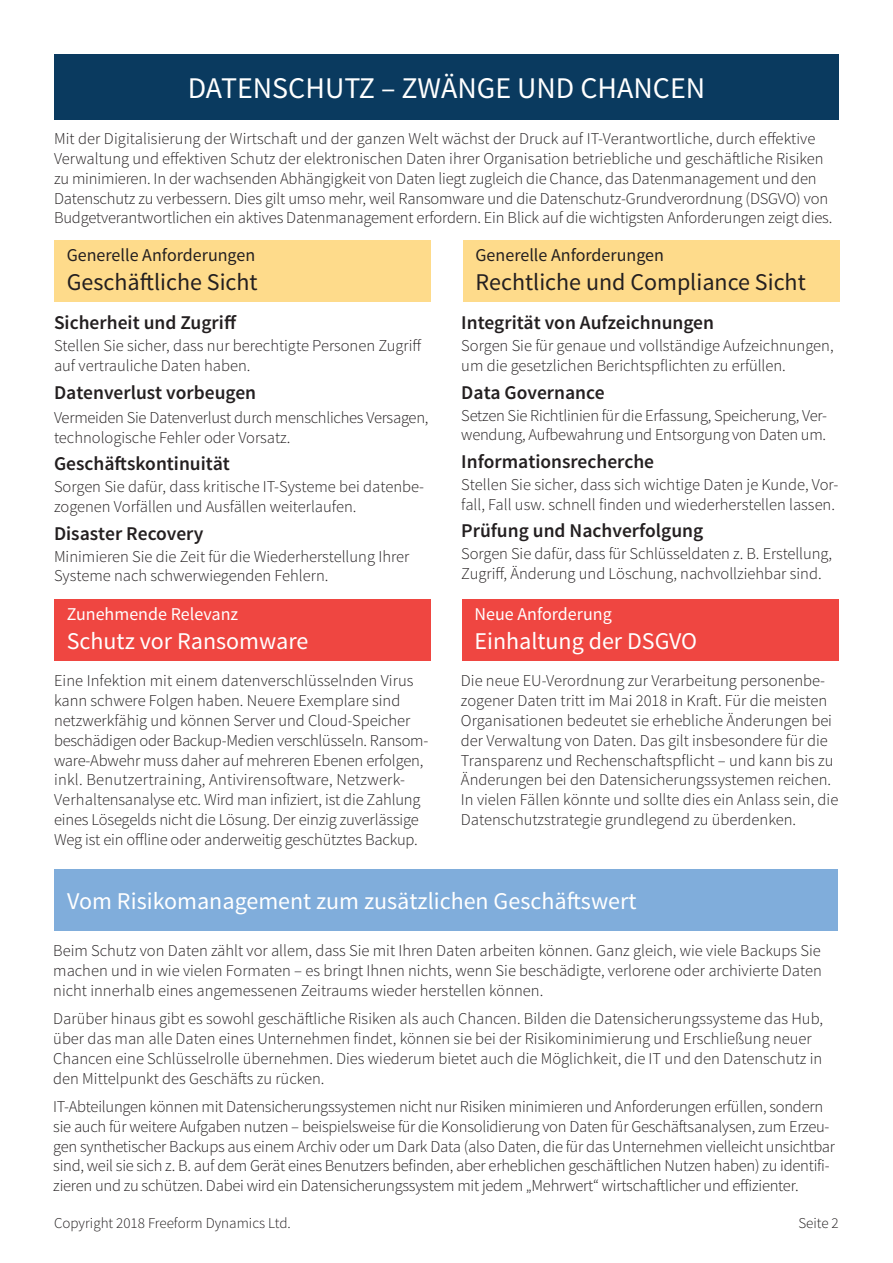
<style>
.page{position:relative;width:893px;height:1263px;background:#fff}
.page>*{position:absolute;margin:0;border:0;box-sizing:border-box;transform-origin:0 0}
.t1{font:30px "Source Sans Pro";color:#fff}
.t2{font:24px "Source Sans Pro";color:#fff}
.t3{font:24px "Source Sans Pro";color:#231f20}
.t4{font:600 19.5px "Source Sans Pro";color:#231f20}
.t5{font:18px "Source Sans Pro";color:#231f20}
.t6{font:18px "Source Sans Pro";color:#fff}
.t7{font:300 16.5px/19.8px "Source Sans Pro";letter-spacing:-.005em;color:#231f20}
.t8{font:300 15px "Source Sans Pro";color:#231f20}
</style>
<div class="page">
<div style="left:54px;top:54px;width:785px;height:65px;background:#0a3a5f"></div>
<div style="left:54px;top:240px;width:377px;height:62px;background:#fedb8b"></div>
<div style="left:463px;top:240px;width:377px;height:62px;background:#fedb8b"></div>
<div style="left:54px;top:600px;width:377px;height:61px;background:#ef4641"></div>
<div style="left:54px;top:870px;width:784px;height:61px;background:#80addb"></div>
<div style="left:462px;top:600px;width:377px;height:61px;background:#ef4641"></div>
<h1 class="t1" style="left:188px;top:69px;width:519px">DATENSCHUTZ – ZWÄNGE UND CHANCEN</h1>
<p class="t7" style="left:54px;top:129px;width:780px">Mit der Digitalisierung der Wirtschaft und der ganzen Welt wächst der Druck auf IT-Verantwortliche, durch effektive Verwaltung und effektiven Schutz der elektronischen Daten ihrer Organisation betriebliche und geschäftliche Risiken zu minimieren. In der wachsenden Abhängigkeit von Daten liegt zugleich die Chance, das Datenmanagement und den Datenschutz zu verbessern. Dies gilt umso mehr, weil Ransomware und die Datenschutz-Grundverordnung (DSGVO) von Budgetverantwortlichen ein aktives Datenmanagement erfordern. Ein Blick auf die wichtigsten Anforderungen zeigt dies.</p>
<p class="t5" style="left:67px;top:244px;width:190px">Generelle Anforderungen</p>
<h2 class="t3" style="left:67px;top:267px;width:192px">Geschäftliche Sicht</h2>
<p class="t5" style="left:475px;top:244px;width:190px">Generelle Anforderungen</p>
<h2 class="t3" style="left:475px;top:267px;width:332px">Rechtliche und Compliance Sicht</h2>
<p class="t4" style="left:54px;top:310px;width:184px">Sicherheit und Zugriff</p>
<p class="t7" style="left:54px;top:336px;width:369px">Stellen Sie sicher, dass nur berechtigte Personen Zugriff auf vertrauliche Daten haben.</p>
<p class="t4" style="left:54px;top:380px;width:204px">Datenverlust vorbeugen</p>
<p class="t7" style="left:54px;top:407px;width:376px">Vermeiden Sie Datenverlust durch menschliches Versagen, technologische Fehler oder Vorsatz.</p>
<p class="t4" style="left:54px;top:451px;width:177px">Geschäftskontinuität</p>
<p class="t7" style="left:54px;top:477px;width:372px">Sorgen Sie dafür, dass kritische IT-Systeme bei datenbe&shy;zogenen Vorfällen und Ausfällen weiterlaufen.</p>
<p class="t4" style="left:54px;top:521px;width:151px">Disaster Recovery</p>
<p class="t7" style="left:54px;top:546px;width:357px">Minimieren Sie die Zeit für die Wiederherstellung Ihrer<br>Systeme nach schwerwiegenden Fehlern.</p>
<p class="t6" style="left:67px;top:603px;width:173px">Zunehmende Relevanz</p>
<h2 class="t2" style="left:67px;top:626px;width:243px">Schutz vor Ransomware</h2>
<p class="t7" style="left:54px;top:671px;width:376px">Eine Infektion mit einem datenverschlüsselnden Virus kann schwere Folgen haben. Neuere Exemplare sind netzwerkfähig und können Server und Cloud-Speicher beschädigen oder Backup-Medien verschlüsseln. Ransom&shy;ware-Abwehr muss daher auf mehreren Ebenen erfolgen, inkl. Benutzertraining, Antivirensoftware, Netzwerk-Verhaltensanalyse etc. Wird man infiziert, ist die Zahlung eines Lösegelds nicht die Lösung. Der einzig zuverlässige Weg ist ein offline oder anderweitig geschütztes Backup.</p>
<p class="t4" style="left:461px;top:310px;width:254px">Integrität von Aufzeichnungen</p>
<p class="t7" style="left:461px;top:336px;width:374px">Sorgen Sie für genaue und vollständige Aufzeichnungen, um die gesetzlichen Berichtspflichten zu erfüllen.</p>
<p class="t4" style="left:461px;top:380px;width:145px">Data Governance</p>
<p class="t7" style="left:461px;top:405px;width:367px">Setzen Sie Richtlinien für die Erfassung, Speicherung, Ver&shy;wendung, Aufbewahrung und Entsorgung von Daten um.</p>
<p class="t4" style="left:461px;top:449px;width:194px">Informationsrecherche</p>
<p class="t7" style="left:461px;top:475px;width:379px">Stellen Sie sicher, dass sich wichtige Daten je Kunde, Vor&shy;fall, Fall usw. schnell finden und wiederherstellen lassen.</p>
<p class="t4" style="left:461px;top:519px;width:243px">Prüfung und Nachverfolgung</p>
<p class="t7" style="left:461px;top:544px;width:372px">Sorgen Sie dafür, dass für Schlüsseldaten z. B. Erstellung,<br>Zugriff, Änderung und Löschung, nachvollziehbar sind.</p>
<p class="t6" style="left:474px;top:603px;width:139px">Neue Anforderung</p>
<h2 class="t2" style="left:474px;top:626px;width:224px">Einhaltung der DSGVO</h2>
<p class="t7" style="left:461px;top:671px;width:379px">Die neue EU-Verordnung zur Verarbeitung personenbe&shy;zogener Daten tritt im Mai 2018 in Kraft. Für die meisten Organisationen bedeutet sie erhebliche Änderungen bei der Verwaltung von Daten. Das gilt insbesondere für die Transparenz und Rechenschaftspflicht – und kann bis zu Änderungen bei den Datensicherungssystemen reichen.<br>In vielen Fällen könnte und sollte dies ein Anlass sein, die Datenschutzstrategie grundlegend zu überdenken.</p>
<h2 class="t2" style="left:67px;top:887px;width:571px">Vom Risikomanagement zum zusätzlichen Geschäftswert</h2>
<p class="t7" style="left:53px;top:941px;width:770px;text-align:justify">Beim Schutz von Daten zählt vor allem, dass Sie mit Ihren Daten arbeiten können. Ganz gleich, wie viele Backups Sie machen und in wie vielen Formaten – es bringt Ihnen nichts, wenn Sie beschädigte, verlorene oder archivierte Daten nicht innerhalb eines angemessenen Zeitraums wieder herstellen können.</p>
<p class="t7" style="left:53px;top:1009px;width:771px">Darüber hinaus gibt es sowohl geschäftliche Risiken als auch Chancen. Bilden die Datensicherungssysteme das Hub, über das man alle Daten eines Unternehmen findet, können sie bei der Risikominimierung und Erschließung neuer Chancen eine Schlüsselrolle übernehmen. Dies wiederum bietet auch die Möglichkeit, die IT und den Datenschutz in den Mittelpunkt des Geschäfts zu rücken.</p>
<p class="t7" style="left:53px;top:1097px;width:783px">IT-Abteilungen können mit Datensicherungssystemen nicht nur Risiken minimieren und Anforderungen erfüllen, sondern sie auch für weitere Aufgaben nutzen – beispielsweise für die Konsolidierung von Daten für Geschäftsanalysen, zum Erzeu&shy;gen synthetischer Backups aus einem Archiv oder um Dark Data (also Daten, die für das Unternehmen vielleicht unsichtbar sind, weil sie sich z. B. auf dem Gerät eines Benutzers befinden, aber erheblichen geschäftlichen Nutzen haben) zu identifi&shy;zieren und zu schützen. Dabei wird ein Datensicherungssystem mit jedem „Mehrwert“ wirtschaftlicher und effizienter.</p>
<p class="t8" style="left:54px;top:1213px;width:238px">Copyright 2018 Freeform Dynamics Ltd.</p>
<p class="t8" style="left:798px;top:1213px;width:42px">Seite 2</p>
</div>
